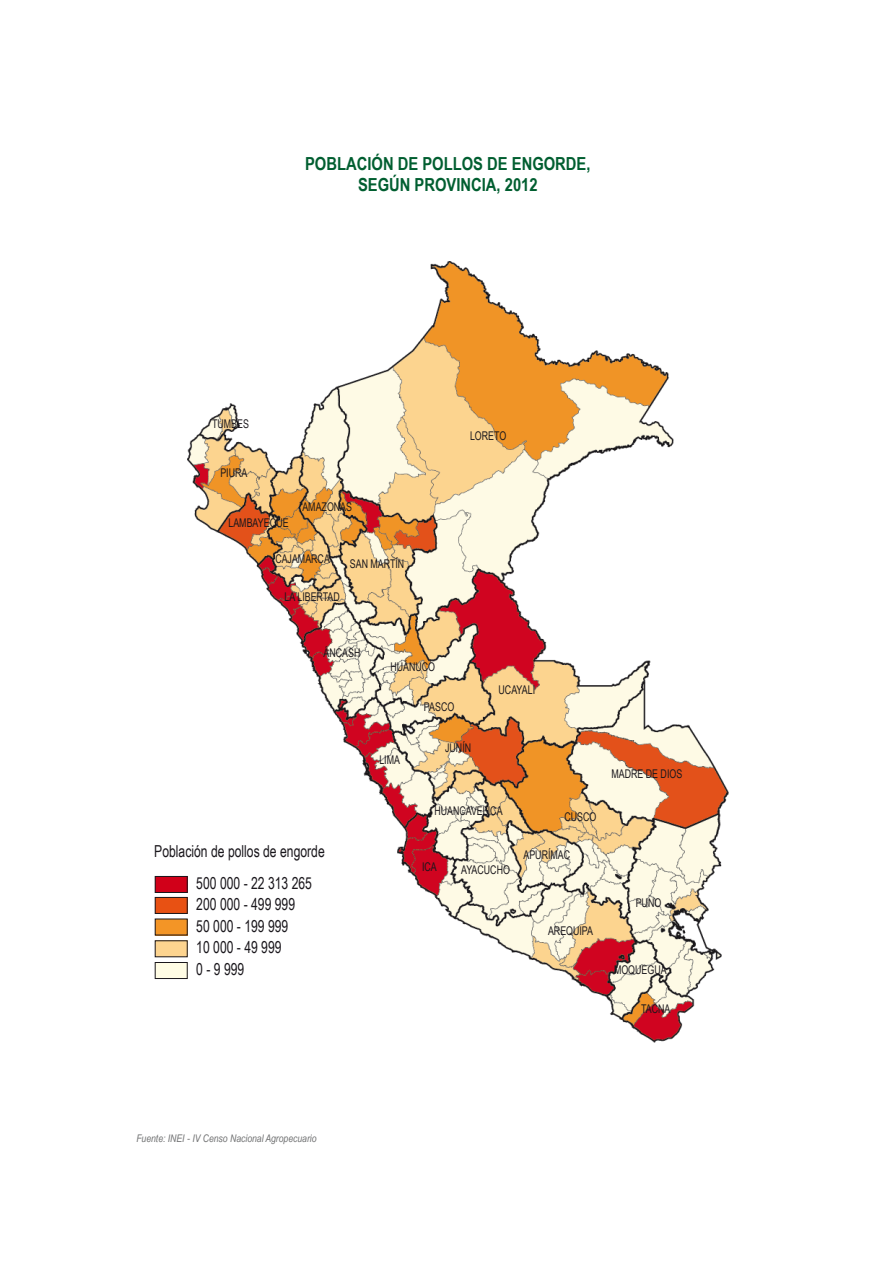
<style>
.page{position:relative;width:893px;height:1263px;background:#fff}
.page>*{position:absolute;margin:0;border:0;box-sizing:border-box;transform-origin:0 0}
.t1{font:700 18px/21px "Arial Narrow";color:#005e30;text-align:center}
.t2{font:16.5px/21.8px "Arial Narrow";color:#1a171c;scale:.9 1}
.t3{font:12px "Arial Narrow";color:#1a171c;scale:.9 1}
.t4{font:italic 10.5px "Arial Narrow";color:#707172}
</style>
<div class="page">
<div style="left:155px;top:876px;width:32px;height:16px;background:#d10019"></div>
<div style="left:155px;top:876px;width:32px;height:17px;border:1px solid #1a171c"></div>
<div style="left:155px;top:897px;width:32px;height:16px;background:#e85113"></div>
<div style="left:155px;top:897px;width:32px;height:17px;border:1px solid #1a171c"></div>
<div style="left:155px;top:919px;width:32px;height:16px;background:#f39526"></div>
<div style="left:155px;top:941px;width:32px;height:16px;background:#fdd48f"></div>
<div style="left:155px;top:962px;width:32px;height:16px;background:#fffce4"></div>
<div style="left:155px;top:962px;width:32px;height:17px;border:1px solid #1a171c"></div>
<img style="left:188px;top:262px;width:541px;height:780px">
<p class="t1" style="left:305px;top:153px;width:287px">POBLACIÓN DE POLLOS DE ENGORDE,<br>SEGÚN PROVINCIA, 2012</p>
<p class="t3" style="left:212px;top:415px;width:43px">TUMBES</p>
<p class="t3" style="left:220px;top:464px;width:32px">PIURA</p>
<p class="t3" style="left:228px;top:514px;width:69px">LAMBAYEQUE</p>
<p class="t3" style="left:302px;top:498px;width:57px">AMAZONAS</p>
<p class="t3" style="left:275px;top:550px;width:62px">CAJAMARCA</p>
<p class="t3" style="left:285px;top:588px;width:63px">LA LIBERTAD</p>
<p class="t3" style="left:350px;top:555px;width:62px">SAN MARTÍN</p>
<p class="t3" style="left:470px;top:427px;width:42px">LORETO</p>
<p class="t3" style="left:323px;top:644px;width:43px">ÁNCASH</p>
<p class="t2" style="left:196px;top:834px;width:144px;line-height:32.5px;text-indent:-42px">Población de pollos de engorde<br>500 000 - 22 313 265</p>
<p class="t2" style="left:196px;top:893px;width:111px">200 000 - 499 999<br>50 000 - 199 999<br>10 000 - 49 999<br>0 - 9 999</p>
<p class="t3" style="left:390px;top:657px;width:51px">HUÁNUCO</p>
<p class="t3" style="left:424px;top:698px;width:35px">PASCO</p>
<p class="t3" style="left:379px;top:751px;width:24px">LIMA</p>
<p class="t3" style="left:445px;top:739px;width:30px">JUNÍN</p>
<p class="t3" style="left:499px;top:681px;width:42px">UCAYALI</p>
<p class="t3" style="left:434px;top:802px;width:77px">HUANCAVELICA</p>
<p class="t3" style="left:564px;top:807px;width:37px">CUSCO</p>
<p class="t3" style="left:422px;top:858px;width:18px">ICA</p>
<p class="t3" style="left:461px;top:861px;width:56px">AYACUCHO</p>
<p class="t3" style="left:523px;top:846px;width:53px">APURÍMAC</p>
<p class="t3" style="left:548px;top:922px;width:52px">AREQUIPA</p>
<p class="t3" style="left:611px;top:765px;width:80px">MADRE DE DIOS</p>
<p class="t3" style="left:636px;top:894px;width:30px">PUNO</p>
<p class="t3" style="left:614px;top:961px;width:60px">MOQUEGUA</p>
<p class="t3" style="left:641px;top:1000px;width:34px">TACNA</p>
<p class="t4" style="left:136px;top:1131px;width:182px">Fuente: INEI - IV Censo Nacional Agropecuario</p>
</div>
